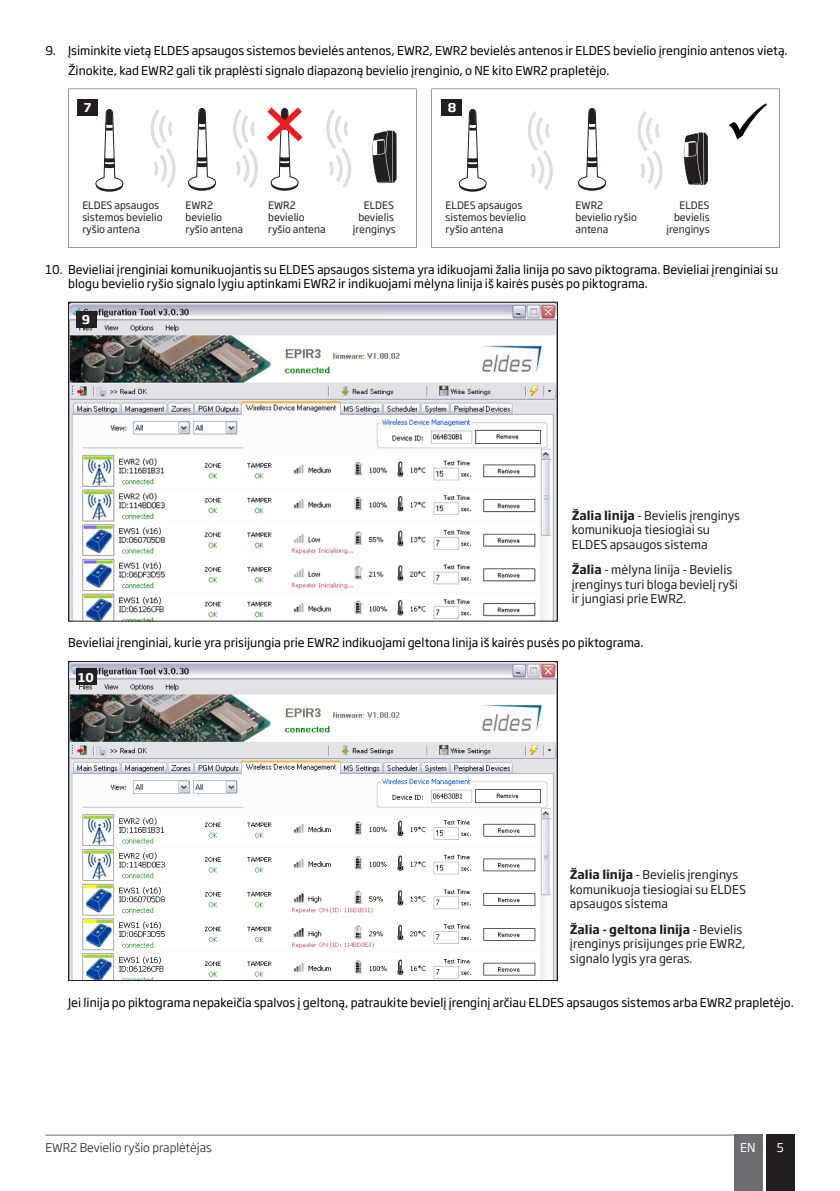
<style>
.page{position:relative;width:840px;height:1191px;background:#fff}
.page>*{position:absolute;margin:0;border:0;box-sizing:border-box;transform-origin:0 0}
.t1{font:12px/14.4px "Soho Gothic Pro";color:#000}
.t2{font:12px/14.4px "Soho Gothic Pro";color:#231f20}
.t3{font:300 12px "Soho Gothic Pro";color:#231f20}
.t4{font:700 12px "Soho Gothic Pro";color:#fff}
.t5{font:12px "Soho Gothic Pro";color:#fff}
.t6{font:10.2px/12.2px "Soho Gothic Pro";color:#231f20}
.s1{font-weight:700}
</style>
<div class="page">
<div style="left:765px;top:1134px;width:29px;height:57px;background:#231f20"></div>
<div style="left:733px;top:1134px;width:28px;height:57px;background:#6c6d70"></div>
<hr style="left:45px;top:1134px;width:688px;height:1px;background:#6c6d70">
<svg style="left:68px;top:89px;width:348px;height:159px"></svg>
<svg style="left:369px;top:131px;width:27px;height:52px"></svg>
<svg style="left:96px;top:179px;width:27px;height:13px"></svg>
<svg style="left:96px;top:109px;width:27px;height:81px"></svg>
<svg style="left:188px;top:178px;width:27px;height:13px"></svg>
<svg style="left:188px;top:108px;width:28px;height:81px"></svg>
<svg style="left:150px;top:109px;width:26px;height:79px"></svg>
<svg style="left:326px;top:109px;width:25px;height:79px"></svg>
<svg style="left:271px;top:178px;width:27px;height:13px"></svg>
<svg style="left:232px;top:101px;width:77px;height:88px"></svg>
<svg style="left:431px;top:89px;width:348px;height:159px"></svg>
<svg style="left:459px;top:179px;width:27px;height:13px"></svg>
<svg style="left:458px;top:109px;width:28px;height:81px"></svg>
<svg style="left:578px;top:178px;width:27px;height:13px"></svg>
<svg style="left:578px;top:108px;width:27px;height:81px"></svg>
<svg style="left:728px;top:103px;width:38px;height:37px"></svg>
<svg style="left:680px;top:132px;width:27px;height:53px"></svg>
<svg style="left:637px;top:111px;width:25px;height:79px"></svg>
<svg style="left:527px;top:111px;width:25px;height:79px"></svg>
<div style="left:77px;top:99px;width:21px;height:16px;background:#231f20"></div>
<div style="left:441px;top:99px;width:21px;height:16px;background:#231f20"></div>
<img style="left:70px;top:304px;width:485px;height:315px">
<div style="left:68px;top:302px;width:489px;height:319px;border:1px solid #231f20"></div>
<div style="left:76px;top:311px;width:20px;height:16px;background:#231f20"></div>
<img style="left:70px;top:663px;width:485px;height:316px">
<div style="left:68px;top:661px;width:489px;height:320px;border:1px solid #231f20"></div>
<div style="left:76px;top:668px;width:20px;height:17px;background:#231f20"></div>
<p class="t1" style="left:45px;top:42px;width:743px">9. Įsiminkite vietą ELDES apsaugos sistemos bevielės antenos, EWR2, EWR2 bevielės antenos ir ELDES bevielio įrenginio antenos vietą.</p>
<p class="t1" style="left:68px;top:63px;width:542px">Žinokite, kad EWR2 gali tik praplėsti signalo diapazoną bevielio įrenginio, o NE kito EWR2 prapletėjo.</p>
<p class="t4" style="left:84px;top:98px;width:9px">7</p>
<p class="t4" style="left:447px;top:98px;width:10px">8</p>
<p class="t6" style="left:82px;top:198px;width:82px">ELDES apsaugos sistemos bevielio ryšio antena</p>
<p class="t6" style="left:352px;top:198px;width:44px;text-align:right">ELDES bevielis įrenginys</p>
<p class="t6" style="left:185px;top:198px;width:59px">EWR2 bevielio ryšio antena</p>
<p class="t6" style="left:268px;top:198px;width:59px">EWR2 bevielio ryšio antena</p>
<p class="t6" style="left:445px;top:198px;width:82px">ELDES apsaugos sistemos bevielio ryšio antena</p>
<p class="t6" style="left:666px;top:198px;width:44px;text-align:right">ELDES bevielis įrenginys</p>
<p class="t6" style="left:575px;top:198px;width:63px">EWR2 bevielio ryšio antena</p>
<p class="t1" style="left:68px;top:261px;width:711px;text-indent:-23px">10. Bevieliai įrenginiai komunikuojantis su ELDES apsaugos sistema yra idikuojami žalia linija po savo piktograma. Bevieliai įrenginiai su blogu bevielio ryšio signalo lygiu aptinkami EWR2 ir indikuojami mėlyna linija iš kairės pusės po piktograma.</p>
<p class="t4" style="left:82px;top:310px;width:10px">9</p>
<p class="t2" style="left:571px;top:507px;width:170px"><span class="s1">Žalia linija</span> - Bevielis įrenginys komunikuoja tiesiogiai su<br>ELDES apsaugos sistema</p>
<p class="t2" style="left:571px;top:562px;width:167px"><span class="s1">Žalia</span> - mėlyna linija - Bevielis įrenginys turi bloga bevielį ryši ir jungiasi prie EWR2.</p>
<p class="t1" style="left:68px;top:635px;width:576px">Bevieliai įrenginiai, kurie yra prisijungia prie EWR2 indikuojami geltona linija iš kairės pusės po piktograma.</p>
<p class="t4" style="left:78px;top:667px;width:17px">10</p>
<p class="t2" style="left:569px;top:867px;width:177px"><span class="s1">Žalia linija</span> - Bevielis įrenginys komunikuoja tiesiogiai su ELDES apsaugos sistema</p>
<p class="t2" style="left:569px;top:921px;width:177px"><span class="s1">Žalia - geltona linija</span> - Bevielis įrenginys prisijunges prie EWR2, signalo lygis yra geras.</p>
<p class="t1" style="left:68px;top:994px;width:726px">Jei linija po piktograma nepakeičia spalvos į geltoną, patraukite bevielį įrenginį arčiau ELDES apsaugos sistemos arba EWR2 prapletėjo.</p>
<p class="t3" style="left:45px;top:1138px;width:168px">EWR2 Bevielio ryšio praplėtėjas</p>
<p class="t5" style="left:739px;top:1138px;width:17px">EN</p>
<p class="t5" style="left:776px;top:1137px;width:9px">5</p>
</div>
